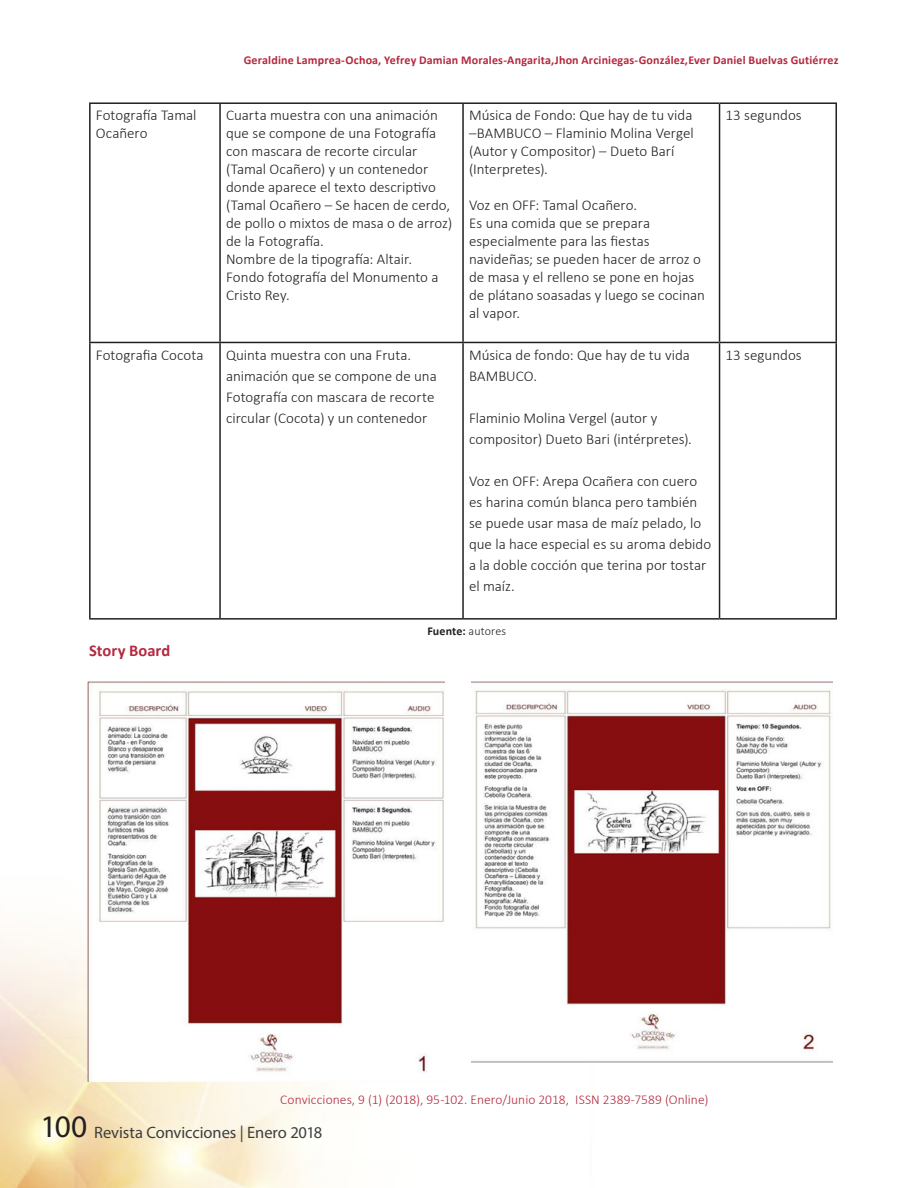
<style>
.page{position:relative;width:918px;height:1188px;background:#fff}
.page>*{position:absolute;margin:0;border:0;box-sizing:border-box;transform-origin:0 0}
.t1{font:16.5px "Myriad Pro";letter-spacing:-.005em;color:#3e3e3f}
.Sub2{font:700 16.5px "Calibri";color:#b5283e}
.Sub2-2{font:300 15px/18px "Calibri";color:#231f20}
.Sub2-3{font:300 13.5px "Calibri";letter-spacing:.005em;color:#b5283e}
.autor{font:700 12px "Calibri";letter-spacing:.015em;color:#b5283e}
.Sub2-4{font:700 12px "Calibri";letter-spacing:.01em;color:#231f20}
.s1{font-weight:300}
.s2{font-size:31.5px;color:#231f20}
</style>
<div class="page">
<img style="left:0;top:104px;width:836px;height:1084px">
<hr style="left:89px;top:102px;width:131px;height:2px;background:#231f20">
<hr style="left:89px;top:104px;width:2px;height:238px;background:#231f20">
<hr style="left:220px;top:102px;width:243px;height:2px;background:#231f20">
<hr style="left:219px;top:104px;width:2px;height:238px;background:#231f20">
<hr style="left:463px;top:102px;width:257px;height:2px;background:#231f20">
<hr style="left:462px;top:104px;width:2px;height:238px;background:#231f20">
<hr style="left:720px;top:102px;width:117px;height:2px;background:#231f20">
<hr style="left:719px;top:104px;width:1px;height:238px;background:#231f20">
<hr style="left:836px;top:104px;width:1px;height:238px;background:#231f20">
<hr style="left:89px;top:342px;width:131px;height:1px;background:#231f20">
<hr style="left:89px;top:343px;width:2px;height:275px;background:#231f20">
<hr style="left:220px;top:342px;width:243px;height:1px;background:#231f20">
<hr style="left:219px;top:343px;width:2px;height:275px;background:#231f20">
<hr style="left:463px;top:342px;width:257px;height:1px;background:#231f20">
<hr style="left:462px;top:343px;width:2px;height:275px;background:#231f20">
<hr style="left:720px;top:342px;width:117px;height:1px;background:#231f20">
<hr style="left:719px;top:343px;width:1px;height:275px;background:#231f20">
<hr style="left:836px;top:343px;width:1px;height:275px;background:#231f20">
<hr style="left:89px;top:618px;width:131px;height:2px;background:#231f20">
<hr style="left:220px;top:618px;width:243px;height:2px;background:#231f20">
<hr style="left:463px;top:618px;width:257px;height:2px;background:#231f20">
<hr style="left:720px;top:618px;width:117px;height:2px;background:#231f20">
<img style="left:87px;top:682px;width:358px;height:400px">
<img style="left:472px;top:682px;width:361px;height:381px">
<p class="Sub2-2" style="left:96px;top:106px;width:102px">Fotografía Tamal</p>
<p class="Sub2-2" style="left:96px;top:124px;width:53px">Ocañero</p>
<p class="autor" style="left:244px;top:53px;width:596px">Geraldine Lamprea-Ochoa, Yefrey Damian Morales-Angarita,Jhon Arciniegas-González,Ever Daniel Buelvas Gutiérrez</p>
<p class="Sub2-2" style="left:226px;top:106px;width:228px">Cuarta muestra con una animación que se compone de una Fotografía con mascara de recorte circular (Tamal Ocañero) y un contenedor donde aparece el texto descriptivo (Tamal Ocañero – Se hacen de cerdo, de pollo o mixtos de masa o de arroz) de la Fotografía.</p>
<p class="Sub2-2" style="left:226px;top:250px;width:188px">Nombre de la tipografía: Altair.</p>
<p class="Sub2-2" style="left:226px;top:268px;width:214px">Fondo fotografía del Monumento a<br>Cristo Rey.</p>
<p class="Sub2-2" style="left:469px;top:106px;width:226px">Música de Fondo: Que hay de tu vida –BAMBUCO – Flaminio Molina Vergel (Autor y Compositor) – Dueto Barí (Interpretes).</p>
<p class="Sub2-2" style="left:469px;top:196px;width:170px">Voz en OFF: Tamal Ocañero.</p>
<p class="Sub2-2" style="left:469px;top:214px;width:237px">Es una comida que se prepara especialmente para las fiestas navideñas; se pueden hacer de arroz o de masa y el relleno se pone en hojas de plátano soasadas y luego se cocinan al vapor.</p>
<p class="Sub2-2" style="left:726px;top:106px;width:78px">13 segundos</p>
<p class="Sub2-2" style="left:96px;top:346px;width:109px">Fotografia Cocota</p>
<p class="Sub2-2" style="left:226px;top:344px;width:212px;line-height:21px">Quinta muestra con una Fruta. animación que se compone de una<br>Fotografía con mascara de recorte circular (Cocota) y un contenedor</p>
<p class="Sub2-2" style="left:469px;top:344px;width:222px;line-height:21px">Música de fondo: Que hay de tu vida<br>BAMBUCO.</p>
<p class="Sub2-2" style="left:469px;top:407px;width:224px;line-height:21px">Flaminio Molina Vergel (autor y compositor) Dueto Bari (intérpretes).</p>
<p class="Sub2-2" style="left:469px;top:470px;width:244px;line-height:21px">Voz en OFF: Arepa Ocañera con cuero es harina común blanca pero también se puede usar masa de maíz pelado, lo que la hace especial es su aroma debido a la doble cocción que terina por tostar el maíz.</p>
<p class="Sub2" style="left:89px;top:640px;width:83px">Story Board</p>
<p class="Sub2-4" style="left:427px;top:623px;width:80px">Fuente: <span class="s1">autores</span></p>
<p class="Sub2-2" style="left:726px;top:346px;width:78px">13 segundos</p>
<p class="Sub2-3" style="left:280px;top:1091px;width:430px">Convicciones, 9 (1) (2018), 95-102. Enero/Junio 2018, ISSN 2389-7589 (Online)</p>
<p class="t1" style="left:40px;top:1122px;width:283px"><span class="s2">100</span> Revista Convicciones | Enero 2018</p>
</div>
